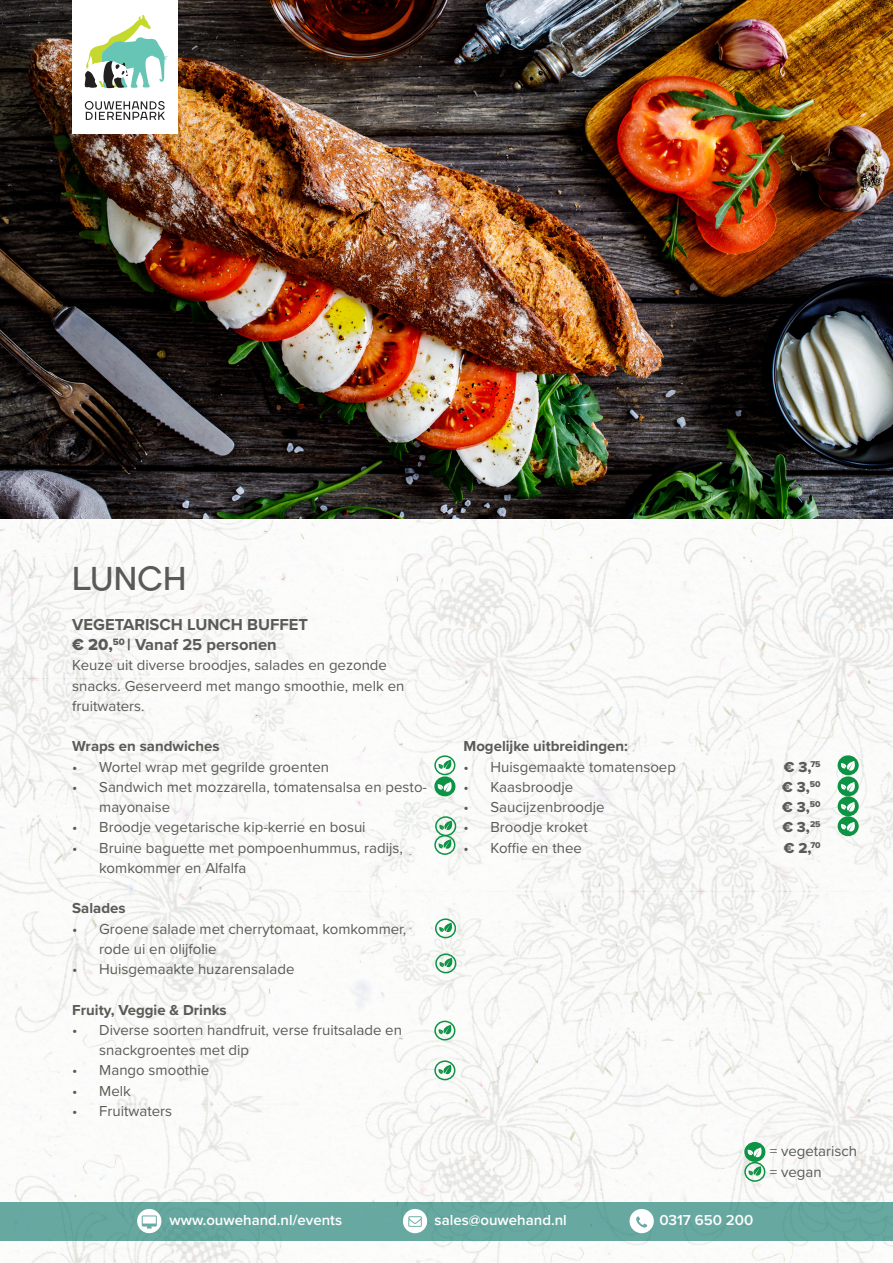
<style>
.page{position:relative;width:893px;height:1263px;background:#fff}
.page>*{position:absolute;margin:0;border:0;box-sizing:border-box;transform-origin:0 0}
.t1{font:700 33px "TT Firs";letter-spacing:.01em;color:#5a5b56}
.TK_prox{font:700 16.5px "Proxima Nova";color:#5a5b56}
.t2{font:15px/20.2px "Proxima Nova";color:#5a5b56}
.P_vet{font:700 15px "Proxima Nova";color:#5a5b56}
.t3{font:600 15px "Proxima Nova";color:#fff}
.t4{font:15px "Proxima Nova Extrabld";color:#5a5b56}
.s1{font-family:"Proxima Nova Extrabld";font-weight:400}
</style>
<div class="page">
<img style="left:0;top:519px;width:893px;height:744px">
<img style="left:0;top:0;width:893px;height:519px">
<div style="left:72px;top:0;width:106px;height:133px;background:#fff"></div>
<svg style="left:85px;top:101px;width:80px;height:19px"></svg>
<svg style="left:85px;top:15px;width:83px;height:73px"></svg>
<div style="left:0;top:1202px;width:893px;height:38px;background:#67a8a1"></div>
<div style="left:630px;top:1209px;width:24px;height:24px;background:#fff;border-radius:50%"></div>
<svg style="left:636px;top:1216px;width:11px;height:11px"></svg>
<div style="left:403px;top:1209px;width:24px;height:24px;background:#fff;border-radius:50%"></div>
<svg style="left:408px;top:1216px;width:14px;height:11px"></svg>
<div style="left:137px;top:1209px;width:24px;height:24px;background:#fff;border-radius:50%"></div>
<svg style="left:142px;top:1215px;width:15px;height:13px"></svg>
<svg style="left:748px;top:1166px;width:14px;height:10px"></svg>
<div style="left:744px;top:1162px;width:21px;height:20px;border:2px solid #0d9344;border-radius:50%"></div>
<svg style="left:438px;top:760px;width:14px;height:10px"></svg>
<div style="left:434px;top:755px;width:21px;height:20px;border:2px solid #0d9344;border-radius:50%"></div>
<svg style="left:439px;top:820px;width:14px;height:11px"></svg>
<div style="left:435px;top:816px;width:21px;height:20px;border:2px solid #0d9344;border-radius:50%"></div>
<svg style="left:438px;top:839px;width:14px;height:10px"></svg>
<div style="left:434px;top:835px;width:21px;height:20px;border:2px solid #0d9344;border-radius:50%"></div>
<svg style="left:439px;top:923px;width:13px;height:10px"></svg>
<div style="left:435px;top:918px;width:21px;height:20px;border:2px solid #0d9344;border-radius:50%"></div>
<svg style="left:439px;top:958px;width:14px;height:10px"></svg>
<div style="left:435px;top:953px;width:21px;height:20px;border:2px solid #0d9344;border-radius:50%"></div>
<div style="left:435px;top:777px;width:20px;height:19px;background:#0d9344;border-radius:50%"></div>
<div style="left:434px;top:776px;width:21px;height:20px;border:2px solid #0d9344;border-radius:50%"></div>
<svg style="left:438px;top:782px;width:14px;height:10px"></svg>
<div style="left:745px;top:1143px;width:20px;height:18px;background:#0d9344;border-radius:50%"></div>
<div style="left:744px;top:1142px;width:21px;height:20px;border:2px solid #0d9344;border-radius:50%"></div>
<svg style="left:748px;top:1147px;width:14px;height:11px"></svg>
<svg style="left:438px;top:1025px;width:14px;height:10px"></svg>
<div style="left:434px;top:1020px;width:21px;height:20px;border:2px solid #0d9344;border-radius:50%"></div>
<svg style="left:438px;top:1065px;width:14px;height:10px"></svg>
<div style="left:434px;top:1060px;width:21px;height:20px;border:2px solid #0d9344;border-radius:50%"></div>
<div style="left:838px;top:777px;width:20px;height:19px;background:#0d9344;border-radius:50%"></div>
<div style="left:838px;top:776px;width:21px;height:20px;border:2px solid #0d9344;border-radius:50%"></div>
<svg style="left:841px;top:782px;width:14px;height:10px"></svg>
<div style="left:838px;top:756px;width:20px;height:18px;background:#0d9344;border-radius:50%"></div>
<div style="left:838px;top:755px;width:21px;height:20px;border:2px solid #0d9344;border-radius:50%"></div>
<svg style="left:841px;top:761px;width:14px;height:10px"></svg>
<div style="left:838px;top:797px;width:20px;height:18px;background:#0d9344;border-radius:50%"></div>
<div style="left:838px;top:796px;width:21px;height:20px;border:2px solid #0d9344;border-radius:50%"></div>
<svg style="left:841px;top:802px;width:14px;height:10px"></svg>
<div style="left:838px;top:817px;width:20px;height:18px;background:#0d9344;border-radius:50%"></div>
<div style="left:838px;top:816px;width:21px;height:20px;border:2px solid #0d9344;border-radius:50%"></div>
<svg style="left:841px;top:822px;width:14px;height:10px"></svg>
<p class="t1" style="left:72px;top:558px;width:116px">LUNCH</p>
<p class="TK_prox" style="left:72px;top:612px;width:237px">VEGETARISCH LUNCH BUFFET</p>
<p class="TK_prox" style="left:72px;top:632px;width:206px"><span class="s1">€ 20,</span><sup>50</sup> <span class="s1">|</span> Vanaf 25 personen</p>
<p class="t2" style="left:72px;top:654px;width:334px">Keuze uit diverse broodjes, salades en gezonde snacks. Geserveerd met mango smoothie, melk en fruitwaters.</p>
<p class="P_vet" style="left:72px;top:735px;width:149px">Wraps en sandwiches</p>
<p class="t2" style="left:72px;top:756px;width:258px">• Wortel wrap met gegrilde groenten</p>
<p class="t2" style="left:99px;top:776px;width:329px;text-indent:-27px">• Sandwich met mozzarella, tomatensalsa en pesto&shy;mayonaise</p>
<p class="t2" style="left:72px;top:816px;width:295px">• Broodje vegetarische kip-kerrie en bosui</p>
<p class="t2" style="left:99px;top:837px;width:305px;text-indent:-27px">• Bruine baguette met pompoenhummus, radijs, komkommer en Alfalfa</p>
<p class="P_vet" style="left:72px;top:897px;width:55px">Salades</p>
<p class="t2" style="left:99px;top:918px;width:309px;text-indent:-27px">• Groene salade met cherrytomaat, komkommer, rode ui en olijfolie</p>
<p class="t2" style="left:72px;top:958px;width:224px">• Huisgemaakte huzarensalade</p>
<p class="P_vet" style="left:72px;top:998px;width:156px">Fruity, Veggie &amp; Drinks</p>
<p class="t2" style="left:99px;top:1019px;width:304px;text-indent:-27px">• Diverse soorten handfruit, verse fruitsalade en snackgroentes met dip</p>
<p class="t2" style="left:72px;top:1059px;width:139px">• Mango smoothie</p>
<p class="t2" style="left:72px;top:1080px;width:60px">• Melk</p>
<p class="t2" style="left:72px;top:1100px;width:101px">• Fruitwaters</p>
<p class="P_vet" style="left:463px;top:735px;width:166px">Mogelijke uitbreidingen:</p>
<p class="t2" style="left:463px;top:756px;width:214px">• Huisgemaakte tomatensoep</p>
<p class="t4" style="left:784px;top:755px;width:38px">€ 3,<sup>75</sup></p>
<p class="t2" style="left:463px;top:776px;width:111px">• Kaasbroodje</p>
<p class="t4" style="left:782px;top:776px;width:40px">€ 3,<sup>50</sup></p>
<p class="t2" style="left:463px;top:796px;width:143px">• Saucijzenbroodje</p>
<p class="t4" style="left:782px;top:796px;width:40px">€ 3,<sup>50</sup></p>
<p class="t2" style="left:463px;top:816px;width:126px">• Broodje kroket</p>
<p class="t4" style="left:782px;top:816px;width:40px">€ 3,<sup>25</sup></p>
<p class="t2" style="left:463px;top:837px;width:120px">• Koffie en thee</p>
<p class="t4" style="left:784px;top:836px;width:38px">€ 2,<sup>70</sup></p>
<p class="t2" style="left:770px;top:1140px;width:89px">= vegetarisch</p>
<p class="t2" style="left:770px;top:1161px;width:53px">= vegan</p>
<p class="t3" style="left:169px;top:1209px;width:174px">www.ouwehand.nl/events</p>
<p class="t3" style="left:435px;top:1209px;width:134px">sales@ouwehand.nl</p>
<p class="t3" style="left:659px;top:1209px;width:95px">0317 650 200</p>
</div>
